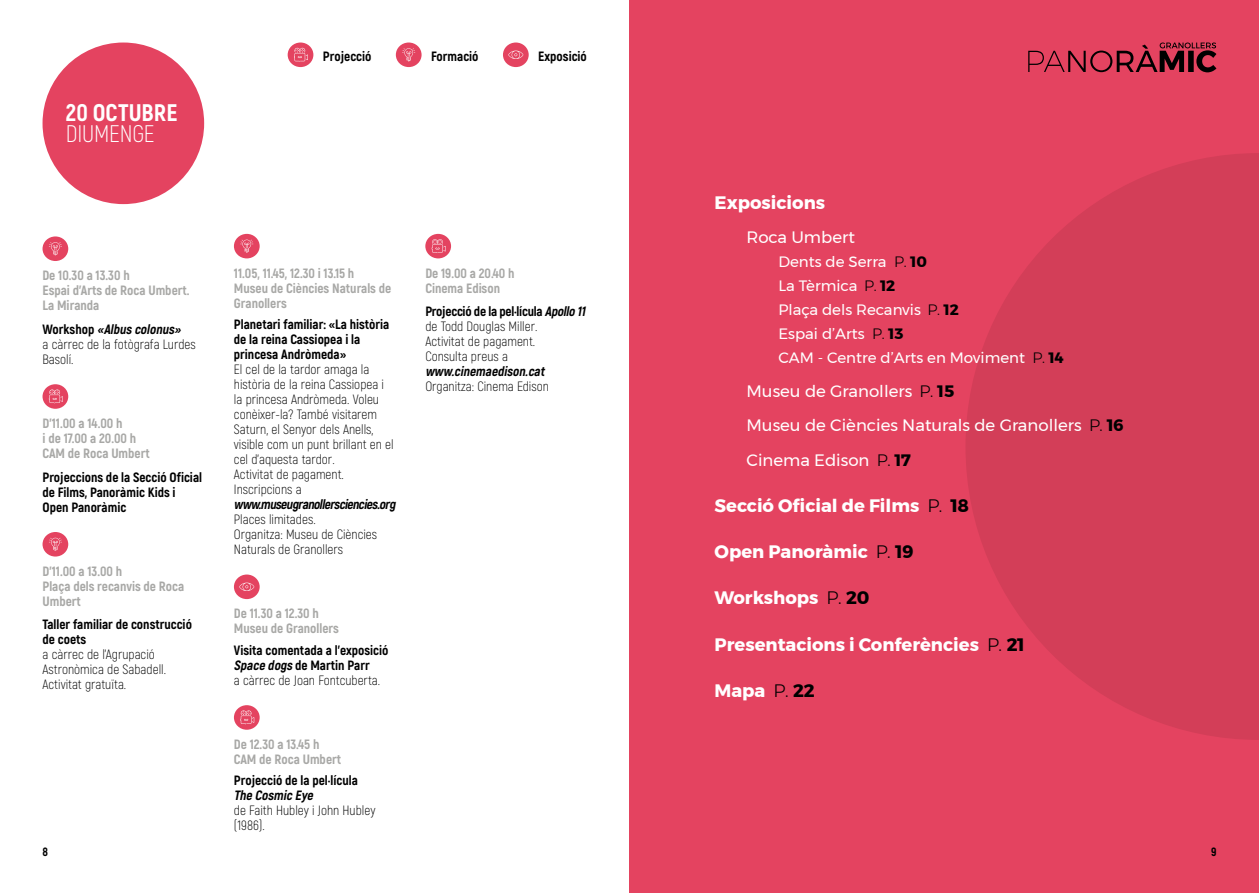
<style>
.page{position:relative;width:1259px;height:893px;background:#fff}
.page>*{position:absolute;margin:0;border:0;box-sizing:border-box;transform-origin:0 0}
.t1{font:800 24px "Akrobat";letter-spacing:.005em;color:#fff}
.t2{font:300 24px "Akrobat";letter-spacing:-.01em;color:#fff}
.t3{font:700 18px "Montserrat";color:#fff}
.t4{font:16.5px/34.2px "Montserrat";color:#fff}
.t5{font:15px/24px "Montserrat";color:#fff}
.t6{font:300 13.5px/15px "Akrobat";color:#000}
.t7{font:800 13.5px/15px "Akrobat";color:#000}
.t8{font:800 13.5px/15px "Akrobat";color:#a8a8a6}
.t9{font:italic 800 13.5px "Akrobat";color:#000}
.t10{font:800 12px "Akrobat";color:#000}
.s1{font-weight:800}
.s2{font-weight:800;font-style:italic}
.s3{font-style:italic}
.s4{font-weight:300}
.s5{font-weight:300;color:#000}
.s6{font-weight:700;color:#000}
.s7{color:#000}
</style>
<div class="page">
<div style="left:629px;top:0;width:630px;height:893px;background:#e44360"></div>
<svg style="left:966px;top:153px;width:293px;height:587px;fill:#d33e58"></svg>
<div style="left:43px;top:236px;width:25px;height:25px;background:#e44360;border-radius:50%"></div>
<svg style="left:49px;top:242px;width:13px;height:13px"></svg>
<div style="left:43px;top:384px;width:25px;height:25px;background:#e44360;border-radius:50%"></div>
<svg style="left:49px;top:390px;width:14px;height:13px"></svg>
<div style="left:43px;top:532px;width:25px;height:25px;background:#e44360;border-radius:50%"></div>
<svg style="left:49px;top:538px;width:13px;height:13px"></svg>
<div style="left:234px;top:234px;width:26px;height:24px;background:#e44360;border-radius:50%"></div>
<svg style="left:240px;top:240px;width:13px;height:13px"></svg>
<div style="left:234px;top:574px;width:26px;height:25px;background:#e44360;border-radius:50%"></div>
<svg style="left:239px;top:583px;width:15px;height:8px"></svg>
<div style="left:234px;top:705px;width:26px;height:25px;background:#e44360;border-radius:50%"></div>
<svg style="left:240px;top:710px;width:14px;height:14px"></svg>
<div style="left:425px;top:234px;width:26px;height:24px;background:#e44360;border-radius:50%"></div>
<svg style="left:432px;top:239px;width:14px;height:14px"></svg>
<div style="left:288px;top:43px;width:25px;height:24px;background:#e44360;border-radius:50%"></div>
<svg style="left:294px;top:48px;width:14px;height:14px"></svg>
<div style="left:396px;top:43px;width:25px;height:24px;background:#e44360;border-radius:50%"></div>
<svg style="left:402px;top:48px;width:13px;height:13px"></svg>
<div style="left:503px;top:43px;width:26px;height:24px;background:#e44360;border-radius:50%"></div>
<svg style="left:508px;top:51px;width:15px;height:8px"></svg>
<div style="left:43px;top:43px;width:161px;height:161px;background:#e44360;border-radius:50%"></div>
<svg style="left:1028px;top:43px;width:188px;height:29px"></svg>
<h1 class="t1" style="left:66px;top:98px;width:113px">20 OCTUBRE</h1>
<h1 class="t2" style="left:66px;top:120px;width:90px">DIUMENGE</h1>
<p class="t7" style="left:323px;top:49px;width:50px">Projecció</p>
<p class="t7" style="left:431px;top:49px;width:49px">Formació</p>
<p class="t7" style="left:538px;top:49px;width:50px">Exposició</p>
<p class="t8" style="left:43px;top:268px;width:149px">De 10.30 a 13.30 h<br>Espai d’Arts de Roca Umbert.<br>La Miranda</p>
<p class="t6" style="left:43px;top:322px;width:155px"><span class="s1">Wo r ks h o p</span> <span class="s2">«Albus colonus»<br></span>a càrrec de la fotògrafa Lurdes<br>Basolí.</p>
<p class="t8" style="left:43px;top:416px;width:109px">D’11.00 a 14.00 h<br>i de 17.00 a 20.00 h<br>CAM de Roca Umbert</p>
<p class="t7" style="left:43px;top:469px;width:161px">Projeccions de la Secció Oficial de Films, Panoràmic Kids i<br>Open Panoràmic</p>
<p class="t8" style="left:43px;top:563px;width:143px">D’11.00 a 13.00 h<br>Plaça dels recanvis de Roca<br>Umbert</p>
<p class="t7" style="left:43px;top:617px;width:151px">Taller familiar de construcció de coets</p>
<p class="t6" style="left:43px;top:647px;width:125px">a càrrec de l’Agrupació<br>Astronòmica de Sabadell.<br>Activitat gratuïta.</p>
<p class="t8" style="left:234px;top:265px;width:159px">11.05, 11.45, 12.30 i 13.15 h<br>Museu de Ciències Naturals de<br>Granollers</p>
<p class="t7" style="left:234px;top:317px;width:157px">Planetari familiar: «La història de la reina Cassiopea i la princesa Andròmeda»</p>
<p class="t6" style="left:234px;top:362px;width:161px">El cel de la tardor amaga la història de la reina Cassiopea i la princesa Andròmeda. Voleu conèixer-la? També visitarem<br>Saturn, el Senyor dels Anells, visible com un punt brillant en el cel d’aquesta tardor.<br>Activitat de pagament.<br>Inscripcions a</p>
<p class="t9" style="left:234px;top:496px;width:166px">www.museugranollersciencies.org</p>
<p class="t6" style="left:234px;top:512px;width:145px">Places limitades.<br>Organitza: Museu de Ciències<br>Naturals de Granollers</p>
<p class="t8" style="left:234px;top:606px;width:107px">De 11.30 a 12.30 h<br>Museu de Granollers</p>
<p class="t7" style="left:234px;top:642px;width:156px">Visita comentada a l’exposició<br><span class="s3">Space dogs</span> de Martin Parr<br><span class="s4">a càrrec de Joan Fontcuberta.</span></p>
<p class="t8" style="left:234px;top:737px;width:109px">De 12.30 a 13.45 h<br>CAM de Roca Umbert</p>
<p class="t7" style="left:234px;top:773px;width:126px">Projecció de la pel·lícula</p>
<p class="t9" style="left:234px;top:787px;width:84px">The Cosmic Eye</p>
<p class="t6" style="left:234px;top:803px;width:143px">de Faith Hubley i John Hubley (1986).</p>
<p class="t8" style="left:425px;top:265px;width:91px">De 19.00 a 20.40 h<br>Cinema Edison</p>
<p class="t6" style="left:425px;top:304px;width:164px"><span class="s1">Projecció de la pel·lícula</span> <span class="s2">Apollo11 </span>de Todd Douglas Miller.<br>Activitat de pagament.<br>Consulta preus a</p>
<p class="t9" style="left:425px;top:363px;width:124px">www.cinemaedison.cat</p>
<p class="t6" style="left:425px;top:379px;width:125px">Organitza: Cinema Edison</p>
<h2 class="t3" style="left:714px;top:188px;width:112px">Exposicions</h2>
<p class="t4" style="left:746px;top:220px;width:110px">Roca Umbert</p>
<p class="t5" style="left:778px;top:249px;width:287px">Dents de Serra <span class="s5">P.</span> <span class="s6">10<br></span>La Tèrmica <span class="s5">P.</span> <span class="s6">12<br></span>Plaça dels Recanvis <span class="s5">P.</span> <span class="s6">12<br></span>Espai d’Arts <span class="s5">P.</span> <span class="s6">13<br></span>CAM - Centre d’Arts en Moviment <span class="s5">P.</span> <span class="s6">14</span></p>
<p class="t4" style="left:746px;top:374px;width:379px">Museu de Granollers <span class="s5">P.</span> <span class="s6">15<br></span>Museu de Ciències Naturals de Granollers <span class="s5">P.</span> <span class="s6">16<br></span>Cinema Edison <span class="s5">P.</span> <span class="s6">17</span></p>
<h2 class="t3" style="left:714px;top:491px;width:256px">Secció Oficial de Films <span class="s5">P.</span> <span class="s7">18</span></h2>
<h2 class="t3" style="left:714px;top:537px;width:201px">Open Panoràmic <span class="s5">P.</span> <span class="s7">19</span></h2>
<h2 class="t3" style="left:714px;top:584px;width:156px">Workshops <span class="s5">P.</span> <span class="s7">20</span></h2>
<h2 class="t3" style="left:714px;top:630px;width:311px">Presentacions i Conferències <span class="s5">P.</span> <span class="s7">21</span></h2>
<h2 class="t3" style="left:714px;top:676px;width:102px">Mapa <span class="s5">P.</span> <span class="s7">22</span></h2>
<p class="t10" style="left:43px;top:844px;width:7px">8</p>
<p class="t10" style="left:1211px;top:844px;width:7px">9</p>
</div>
